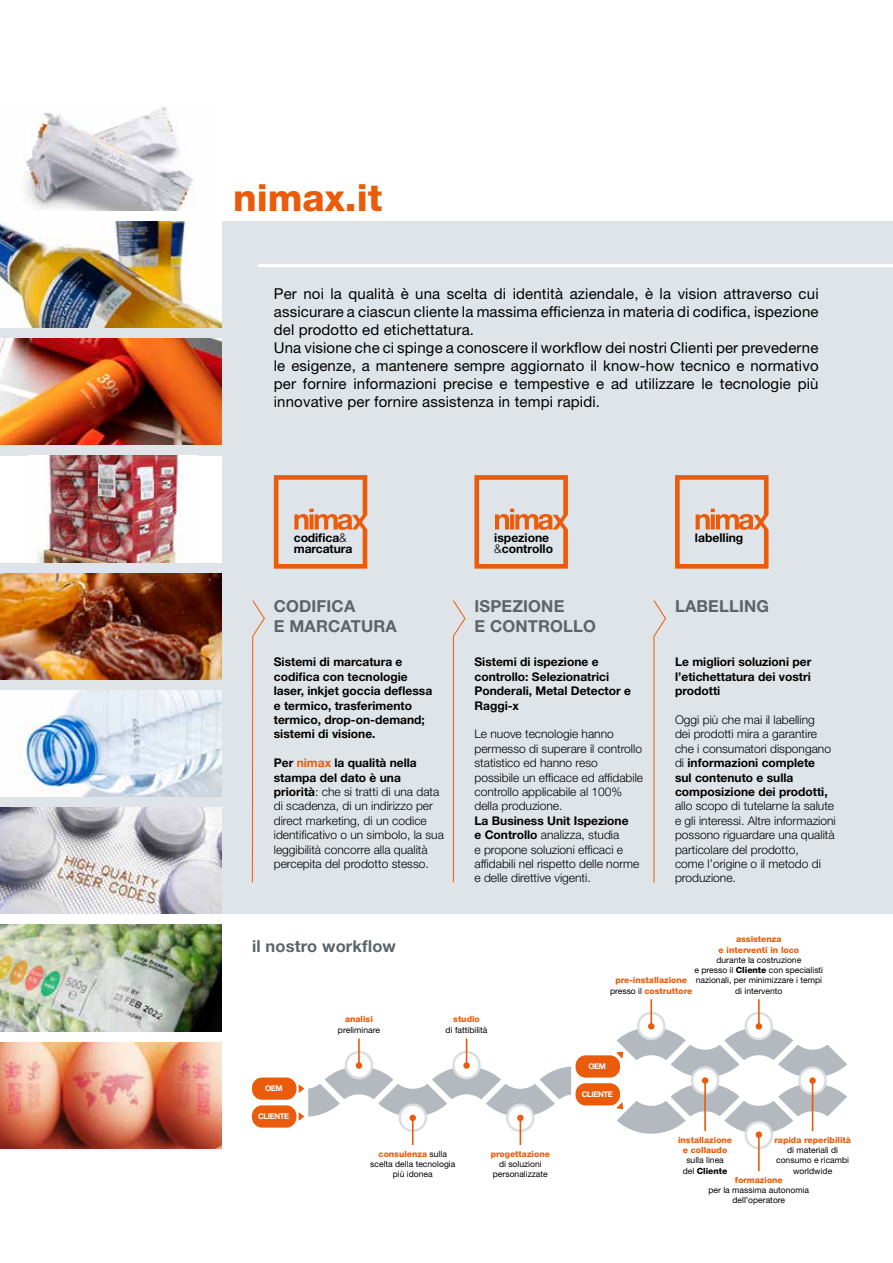
<style>
.page{position:relative;width:893px;height:1263px;background:#fff}
.page>*{position:absolute;margin:0;border:0;box-sizing:border-box;transform-origin:0 0}
.t1{font:800 37.5px "Helvetica Neue LT Std";color:#ea5b0b}
.t2{font:700 16.5px/19.8px "Helvetica Neue LT Std";letter-spacing:.01em;color:#5c6469}
.t3{font:15px/18px "Helvetica Neue LT Std";letter-spacing:.01em;color:#000}
.t4{font:700 12.15px/11.1px "Helvetica Neue LT Std";color:#000}
.t5{font:300 12px/14.4px "Helvetica Neue LT Std";color:#000}
.t6{font:700 12px/14.4px "Helvetica Neue LT Std";color:#000}
.t7{font:8.55px/10.2px "Helvetica Neue LT Std";color:#000;text-align:center}
.t8{font:800 8.55px/10.2px "Helvetica Neue LT Std";color:#ea5b0b;text-align:center}
.t9{font:700 7.8px "Helvetica Neue LT Std";letter-spacing:-.05em;color:#fff}
.s1{font-weight:300}
.s2{font-weight:700}
.s3{font-weight:700;color:#ea5b0b}
.s4{font-weight:800}
.s5{font-weight:400;color:#000}
.s6{font-weight:800;color:#ea5b0b}
</style>
<div class="page">
<div style="left:0;top:221px;width:893px;height:693px;background:#dfe4e8"></div>
<svg style="left:274px;top:475px;width:93px;height:94px"></svg>
<svg style="left:474px;top:475px;width:94px;height:94px"></svg>
<svg style="left:675px;top:475px;width:93px;height:94px"></svg>
<img style="left:0;top:221px;width:222px;height:107px">
<img style="left:24px;top:107px;width:170px;height:103px">
<img style="left:0;top:339px;width:222px;height:106px">
<div style="left:0;top:456px;width:222px;height:106px;background:#fff"></div>
<img style="left:36px;top:456px;width:147px;height:106px">
<img style="left:0;top:573px;width:222px;height:106px">
<img style="left:0;top:690px;width:221px;height:107px">
<img style="left:0;top:807px;width:222px;height:107px">
<img style="left:0;top:925px;width:222px;height:106px">
<img style="left:0;top:1042px;width:222px;height:106px">
<svg style="left:252px;top:600px;width:13px;height:283px"></svg>
<svg style="left:452px;top:600px;width:14px;height:283px"></svg>
<svg style="left:653px;top:600px;width:13px;height:283px"></svg>
<svg style="left:638px;top:1013px;width:26px;height:26px"></svg>
<div style="left:637px;top:1012px;width:28px;height:28px;border:2px solid #d9dddf;border-radius:50%"></div>
<svg style="left:746px;top:1013px;width:26px;height:26px"></svg>
<div style="left:745px;top:1012px;width:28px;height:28px;border:2px solid #d9dddf;border-radius:50%"></div>
<hr style="left:650px;top:999px;width:2px;height:27px;background:#ea5b0b">
<hr style="left:758px;top:999px;width:2px;height:27px;background:#ea5b0b">
<svg style="left:746px;top:1122px;width:26px;height:26px"></svg>
<div style="left:745px;top:1121px;width:28px;height:28px;border:2px solid #d9dddf;border-radius:50%"></div>
<hr style="left:758px;top:1135px;width:2px;height:36px;background:#ea5b0b">
<div style="left:252px;top:1105px;width:44px;height:22px;background:#ea5b0b;border-radius:10px"></div>
<div style="left:252px;top:1077px;width:44px;height:23px;background:#ea5b0b;border-radius:10px"></div>
<svg style="left:299px;top:1038px;width:281px;height:107px"></svg>
<div style="left:576px;top:1083px;width:44px;height:22px;background:#ea5b0b;border-radius:10px"></div>
<svg style="left:604px;top:1018px;width:243px;height:125px"></svg>
<div style="left:576px;top:1055px;width:44px;height:22px;background:#ea5b0b;border-radius:10px"></div>
<hr style="left:258px;top:264px;width:635px;height:3px;background:#fff">
<h1 class="t1" style="left:233px;top:175px;width:151px">nimax.it</h1>
<p class="t3" style="left:274px;top:284px;width:546px">Per noi la qualità è una scelta di identità aziendale, è la vision attraverso cui assicurare a ciascun cliente la massima efficienza in materia di codifica, ispezione del prodotto ed etichettatura.<br>Una visione che ci spinge a conoscere il workflow dei nostri Clienti per prevederne le esigenze, a mantenere sempre aggiornato il know-how tecnico e normativo per fornire informazioni precise e tempestive e ad utilizzare le tecnologie più innovative per fornire assistenza in tempi rapidi.</p>
<p class="t4" style="left:294px;top:532px;width:60px">codifica<span class="s1">&amp; </span>marcatura</p>
<p class="t4" style="left:494px;top:532px;width:60px">ispezione <span class="s1">&amp;</span>controllo</p>
<p class="t4" style="left:695px;top:532px;width:50px">labelling</p>
<h2 class="t2" style="left:274px;top:596px;width:124px">CODIFICA<br>E MARCATURA</h2>
<p class="t6" style="left:274px;top:655px;width:160px">Sistemi di marcatura e codifica con tecnologie laser, inkjet goccia deflessa e termico, trasferimento termico, drop-on-demand; sistemi di visione.</p>
<p class="t5" style="left:274px;top:755px;width:172px"><span class="s2">Per</span> <span class="s3">nimax</span> <span class="s2">la qualità nella stampa del dato è una priorità</span>: che si tratti di una data di scadenza, di un indirizzo per direct marketing, di un codice identificativo o un simbolo, la sua leggibilità concorre alla qualità percepita del prodotto stesso.</p>
<h2 class="t2" style="left:252px;top:936px;width:146px">il nostro workflow</h2>
<h2 class="t2" style="left:474px;top:596px;width:123px">ISPEZIONE<br>E CONTROLLO</h2>
<p class="t6" style="left:474px;top:655px;width:158px">Sistemi di ispezione e controllo: Selezionatrici<br>Ponderali, Metal Detector e<br>Raggi-x</p>
<p class="t5" style="left:474px;top:727px;width:170px">Le nuove tecnologie hanno permesso di superare il controllo statistico ed hanno reso possibile un efficace ed affidabile controllo applicabile al 100% della produzione.</p>
<p class="t5" style="left:474px;top:813px;width:166px"><span class="s2">La Business Unit Ispezione<br>e Controllo</span> analizza, studia<br>e propone soluzioni efficaci e affidabili nel rispetto delle norme e delle direttive vigenti.</p>
<h2 class="t2" style="left:675px;top:596px;width:95px">LABELLING</h2>
<p class="t6" style="left:675px;top:655px;width:138px;text-align:justify">Le migliori soluzioni per l’etichettatura dei vostri prodotti</p>
<p class="t5" style="left:675px;top:712px;width:158px">Oggi più che mai il labelling dei prodotti mira a garantire che i consumatori dispongano di <span class="s2">informazioni complete sul contenuto e sulla composizione dei prodotti,</span></p>
<p class="t5" style="left:675px;top:799px;width:162px">allo scopo di tutelarne la salute e gli interessi. Altre informazioni possono riguardare una qualità particolare del prodotto,<br>come l’origine o il metodo di produzione.</p>
<p class="t8" style="left:719px;top:934px;width:82px">assistenza<br>e interventi in loco</p>
<p class="t7" style="left:694px;top:954px;width:130px">durante la costruzione<br>e presso il <span class="s4">Cliente</span> con specialisti nazionali, per minimizzare i tempi di intervento</p>
<p class="t8" style="left:610px;top:975px;width:84px">pre-installazione <span class="s5">presso il</span> costruttore</p>
<p class="t9" style="left:265px;top:1084px;width:19px">OEM</p>
<p class="t9" style="left:258px;top:1112px;width:33px">CLIENTE</p>
<p class="t8" style="left:345px;top:1014px;width:29px">analisi</p>
<p class="t7" style="left:338px;top:1024px;width:43px">preliminare</p>
<p class="t8" style="left:453px;top:1014px;width:28px">studio</p>
<p class="t7" style="left:446px;top:1024px;width:43px">di fattibilità</p>
<p class="t7" style="left:370px;top:1148px;width:87px"><span class="s6">consulenza</span> sulla scelta della tecnologia più idonea</p>
<p class="t8" style="left:491px;top:1149px;width:61px">progettazione</p>
<p class="t7" style="left:493px;top:1159px;width:56px">di soluzioni personalizzate</p>
<p class="t9" style="left:589px;top:1062px;width:19px">OEM</p>
<p class="t9" style="left:582px;top:1089px;width:33px">CLIENTE</p>
<p class="t8" style="left:678px;top:1135px;width:56px">installazione e collaudo</p>
<p class="t7" style="left:683px;top:1155px;width:46px">sulla linea del <span class="s4">Cliente</span></p>
<p class="t8" style="left:774px;top:1135px;width:78px">rapida reperibilità</p>
<p class="t7" style="left:776px;top:1145px;width:75px">di materiali di consumo e ricambi worldwide</p>
<p class="t8" style="left:735px;top:1175px;width:49px">formazione</p>
<p class="t7" style="left:708px;top:1185px;width:102px">per la massima autonomia dell’operatore</p>
</div>
